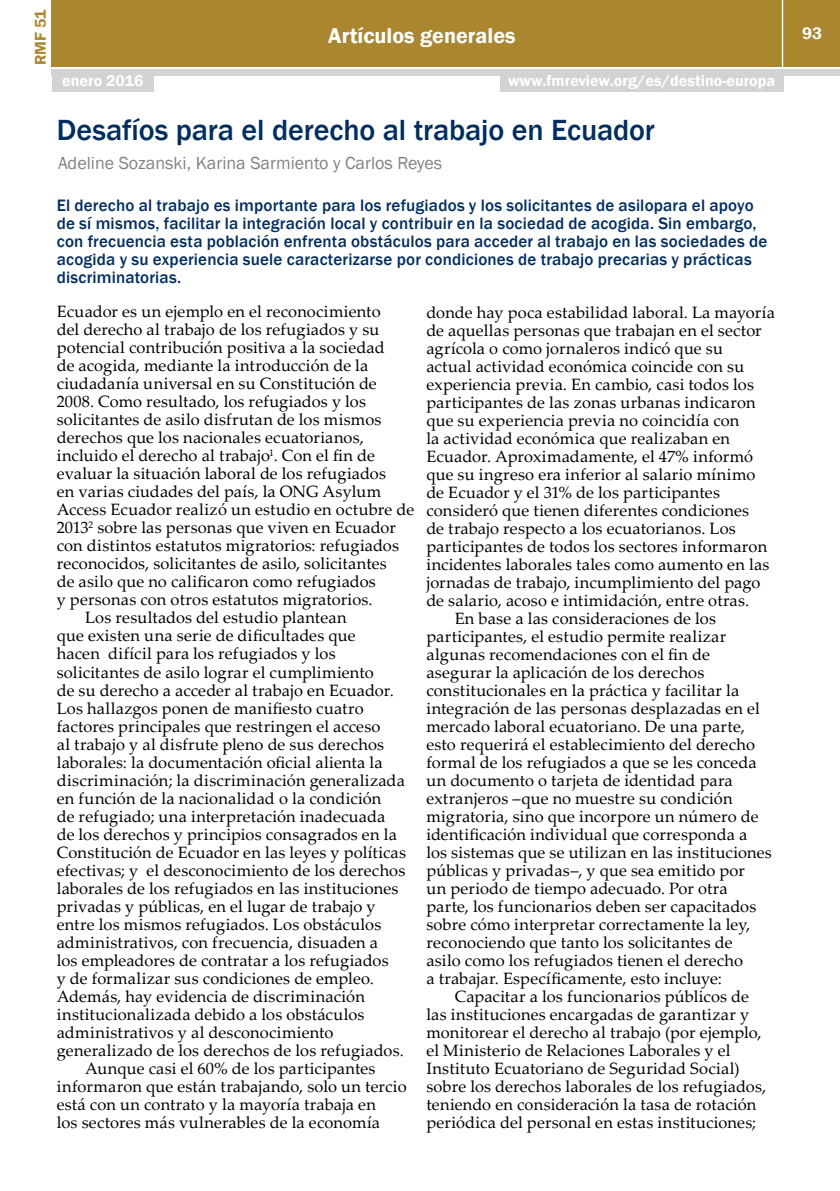
<style>
.page{position:relative;width:840px;height:1191px;background:#fff}
.page>*{position:absolute;margin:0;border:0;box-sizing:border-box;transform-origin:0 0}
.t1{font:500 30px "Franklin Gothic";letter-spacing:-.005em;color:#002d62}
.t2{font:600 22px "Franklin Gothic";color:#fff}
.t3{font:18px "Franklin Gothic";color:#808285}
.t4{font:500 17px/18px "Franklin Gothic";letter-spacing:.01em;color:#002d62}
.t5{font:600 17px "Franklin Gothic";color:#fff}
.t6{font:16.4px "Palatino Linotype";letter-spacing:.01em;color:#000}
.t7{font:600 16px "Franklin Gothic";color:#fff}
.t8{font:600 16px "Franklin Gothic";color:#aa862f}
</style>
<div class="page">
<div style="left:52px;top:0;width:787px;height:66px;background:#aa862f"></div>
<div style="left:52px;top:69px;width:787px;height:6px;background:#d1d3d4"></div>
<hr style="left:781px;top:0;width:1px;height:68px;background:#fff">
<div style="left:52px;top:74px;width:102px;height:18px;background:#d1d3d4"></div>
<div style="left:499px;top:74px;width:283px;height:18px;background:#d1d3d4"></div>
<p class="t8" style="left:31px;top:65px;width:57px;rotate:-90deg">RMF 51</p>
<h2 class="t2" style="left:328px;top:22px;width:189px">Artículos generales</h2>
<p class="t5" style="left:801px;top:23px;width:21px">93</p>
<p class="t7" style="left:62px;top:71px;width:83px">enero 2016</p>
<p class="t7" style="left:508px;top:71px;width:268px">www.fmreview.org/es/destino-europa</p>
<h1 class="t1" style="left:57px;top:112px;width:599px">Desafíos para el derecho al trabajo en Ecuador</h1>
<p class="t3" style="left:58px;top:152px;width:385px">Adeline Sozanski, Karina Sarmiento y Carlos Reyes</p>
<p class="t4" style="left:57px;top:197px;width:711px">El derecho al trabajo es importante para los refugiados y los solicitantes de asilopara el apoyo de sí mismos, facilitar la integración local y contribuir en la sociedad de acogida. Sin embargo, con frecuencia esta población enfrenta obstáculos para acceder al trabajo en las sociedades de acogida y su experiencia suele caracterizarse por condiciones de trabajo precarias y prácticas discriminatorias.</p>
<p class="t6" style="left:57px;top:300px;width:325px">Ecuador es un ejemplo en el reconocimiento</p>
<p class="t6" style="left:57px;top:318px;width:324px">del derecho al trabajo de los refugiados y su</p>
<p class="t6" style="left:57px;top:336px;width:329px">potencial contribución positiva a la sociedad</p>
<p class="t6" style="left:57px;top:354px;width:313px">de acogida, mediante la introducción de la</p>
<p class="t6" style="left:57px;top:372px;width:321px">ciudadanía universal en su Constitución de</p>
<p class="t6" style="left:57px;top:390px;width:310px">2008. Como resultado, los refugiados y los</p>
<p class="t6" style="left:57px;top:408px;width:326px">solicitantes de asilo disfrutan de los mismos</p>
<p class="t6" style="left:57px;top:426px;width:308px">derechos que los nacionales ecuatorianos,</p>
<p class="t6" style="left:57px;top:444px;width:319px">incluido el derecho al trabajo<sup>1</sup>. Con el fin de</p>
<p class="t6" style="left:57px;top:462px;width:330px">evaluar la situación laboral de los refugiados</p>
<p class="t6" style="left:57px;top:480px;width:326px">en varias ciudades del país, la ONG Asylum</p>
<p class="t6" style="left:57px;top:498px;width:359px">Access Ecuador realizó un estudio en octubre de</p>
<p class="t6" style="left:57px;top:516px;width:340px">2013<sup>2</sup> sobre las personas que viven en Ecuador</p>
<p class="t6" style="left:57px;top:534px;width:343px">con distintos estatutos migratorios: refugiados</p>
<p class="t6" style="left:57px;top:552px;width:331px">reconocidos, solicitantes de asilo, solicitantes</p>
<p class="t6" style="left:57px;top:570px;width:320px">de asilo que no calificaron como refugiados</p>
<p class="t6" style="left:57px;top:588px;width:317px">y personas con otros estatutos migratorios.</p>
<p class="t6" style="left:85px;top:606px;width:263px">Los resultados del estudio plantean</p>
<p class="t6" style="left:57px;top:624px;width:300px">que existen una serie de dificultades que</p>
<p class="t6" style="left:57px;top:642px;width:280px">hacen difícil para los refugiados y los</p>
<p class="t6" style="left:57px;top:660px;width:318px">solicitantes de asilo lograr el cumplimiento</p>
<p class="t6" style="left:57px;top:678px;width:338px">de su derecho a acceder al trabajo en Ecuador.</p>
<p class="t6" style="left:57px;top:696px;width:308px">Los hallazgos ponen de manifiesto cuatro</p>
<p class="t6" style="left:57px;top:714px;width:325px">factores principales que restringen el acceso</p>
<p class="t6" style="left:57px;top:732px;width:329px">al trabajo y al disfrute pleno de sus derechos</p>
<p class="t6" style="left:57px;top:750px;width:327px">laborales: la documentación oficial alienta la</p>
<p class="t6" style="left:57px;top:768px;width:349px">discriminación; la discriminación generalizada</p>
<p class="t6" style="left:57px;top:786px;width:326px">en función de la nacionalidad o la condición</p>
<p class="t6" style="left:57px;top:804px;width:330px">de refugiado; una interpretación inadecuada</p>
<p class="t6" style="left:57px;top:822px;width:341px">de los derechos y principios consagrados en la</p>
<p class="t6" style="left:57px;top:840px;width:350px">Constitución de Ecuador en las leyes y políticas</p>
<p class="t6" style="left:57px;top:858px;width:350px">efectivas; y el desconocimiento de los derechos</p>
<p class="t6" style="left:57px;top:876px;width:343px">laborales de los refugiados en las instituciones</p>
<p class="t6" style="left:57px;top:894px;width:320px">privadas y públicas, en el lugar de trabajo y</p>
<p class="t6" style="left:57px;top:912px;width:326px">entre los mismos refugiados. Los obstáculos</p>
<p class="t6" style="left:57px;top:930px;width:322px">administrativos, con frecuencia, disuaden a</p>
<p class="t6" style="left:57px;top:948px;width:333px">los empleadores de contratar a los refugiados</p>
<p class="t6" style="left:57px;top:966px;width:318px">y de formalizar sus condiciones de empleo.</p>
<p class="t6" style="left:57px;top:984px;width:309px">Además, hay evidencia de discriminación</p>
<p class="t6" style="left:57px;top:1002px;width:309px">institucionalizada debido a los obstáculos</p>
<p class="t6" style="left:57px;top:1020px;width:278px">administrativos y al desconocimiento</p>
<p class="t6" style="left:57px;top:1038px;width:348px">generalizado de los derechos de los refugiados.</p>
<p class="t6" style="left:85px;top:1056px;width:292px">Aunque casi el 60% de los participantes</p>
<p class="t6" style="left:57px;top:1074px;width:351px">informaron que están trabajando, solo un tercio</p>
<p class="t6" style="left:57px;top:1092px;width:320px">está con un contrato y la mayoría trabaja en</p>
<p class="t6" style="left:57px;top:1110px;width:325px">los sectores más vulnerables de la economía</p>
<p class="t6" style="left:426px;top:300px;width:350px">donde hay poca estabilidad laboral. La mayoría</p>
<p class="t6" style="left:426px;top:318px;width:337px">de aquellas personas que trabajan en el sector</p>
<p class="t6" style="left:426px;top:336px;width:298px">agrícola o como jornaleros indicó que su</p>
<p class="t6" style="left:426px;top:354px;width:319px">actual actividad económica coincide con su</p>
<p class="t6" style="left:426px;top:372px;width:329px">experiencia previa. En cambio, casi todos los</p>
<p class="t6" style="left:426px;top:390px;width:331px">participantes de las zonas urbanas indicaron</p>
<p class="t6" style="left:426px;top:408px;width:314px">que su experiencia previa no coincidía con</p>
<p class="t6" style="left:426px;top:426px;width:305px">la actividad económica que realizaban en</p>
<p class="t6" style="left:426px;top:444px;width:328px">Ecuador. Aproximadamente, el 47% informó</p>
<p class="t6" style="left:426px;top:462px;width:330px">que su ingreso era inferior al salario mínimo</p>
<p class="t6" style="left:426px;top:480px;width:295px">de Ecuador y el 31% de los participantes</p>
<p class="t6" style="left:426px;top:498px;width:324px">consideró que tienen diferentes condiciones</p>
<p class="t6" style="left:426px;top:516px;width:311px">de trabajo respecto a los ecuatorianos. Los</p>
<p class="t6" style="left:426px;top:534px;width:342px">participantes de todos los sectores informaron</p>
<p class="t6" style="left:426px;top:552px;width:344px">incidentes laborales tales como aumento en las</p>
<p class="t6" style="left:426px;top:570px;width:335px">jornadas de trabajo, incumplimiento del pago</p>
<p class="t6" style="left:426px;top:588px;width:324px">de salario, acoso e intimidación, entre otras.</p>
<p class="t6" style="left:454px;top:606px;width:263px">En base a las consideraciones de los</p>
<p class="t6" style="left:426px;top:624px;width:301px">participantes, el estudio permite realizar</p>
<p class="t6" style="left:426px;top:642px;width:285px">algunas recomendaciones con el fin de</p>
<p class="t6" style="left:426px;top:660px;width:279px">asegurar la aplicación de los derechos</p>
<p class="t6" style="left:426px;top:678px;width:314px">constitucionales en la práctica y facilitar la</p>
<p class="t6" style="left:426px;top:696px;width:335px">integración de las personas desplazadas en el</p>
<p class="t6" style="left:426px;top:714px;width:320px">mercado laboral ecuatoriano. De una parte,</p>
<p class="t6" style="left:426px;top:732px;width:330px">esto requerirá el establecimiento del derecho</p>
<p class="t6" style="left:426px;top:750px;width:332px">formal de los refugiados a que se les conceda</p>
<p class="t6" style="left:426px;top:768px;width:308px">un documento o tarjeta de identidad para</p>
<p class="t6" style="left:426px;top:786px;width:307px">extranjeros –que no muestre su condición</p>
<p class="t6" style="left:426px;top:804px;width:333px">migratoria, sino que incorpore un número de</p>
<p class="t6" style="left:426px;top:822px;width:322px">identificación individual que corresponda a</p>
<p class="t6" style="left:426px;top:840px;width:347px">los sistemas que se utilizan en las instituciones</p>
<p class="t6" style="left:426px;top:858px;width:320px">públicas y privadas–, y que sea emitido por</p>
<p class="t6" style="left:426px;top:876px;width:302px">un periodo de tiempo adecuado. Por otra</p>
<p class="t6" style="left:426px;top:894px;width:331px">parte, los funcionarios deben ser capacitados</p>
<p class="t6" style="left:426px;top:912px;width:325px">sobre cómo interpretar correctamente la ley,</p>
<p class="t6" style="left:426px;top:930px;width:307px">reconociendo que tanto los solicitantes de</p>
<p class="t6" style="left:426px;top:948px;width:318px">asilo como los refugiados tienen el derecho</p>
<p class="t6" style="left:426px;top:966px;width:297px">a trabajar. Específicamente, esto incluye:</p>
<p class="t6" style="left:454px;top:984px;width:295px">Capacitar a los funcionarios públicos de</p>
<p class="t6" style="left:426px;top:1002px;width:324px">las instituciones encargadas de garantizar y</p>
<p class="t6" style="left:426px;top:1021px;width:336px">monitorear el derecho al trabajo (por ejemplo,</p>
<p class="t6" style="left:426px;top:1039px;width:305px">el Ministerio de Relaciones Laborales y el</p>
<p class="t6" style="left:426px;top:1057px;width:314px">Instituto Ecuatoriano de Seguridad Social)</p>
<p class="t6" style="left:426px;top:1075px;width:341px">sobre los derechos laborales de los refugiados,</p>
<p class="t6" style="left:426px;top:1093px;width:331px">teniendo en consideración la tasa de rotación</p>
<p class="t6" style="left:426px;top:1111px;width:331px">periódica del personal en estas instituciones;</p>
</div>
